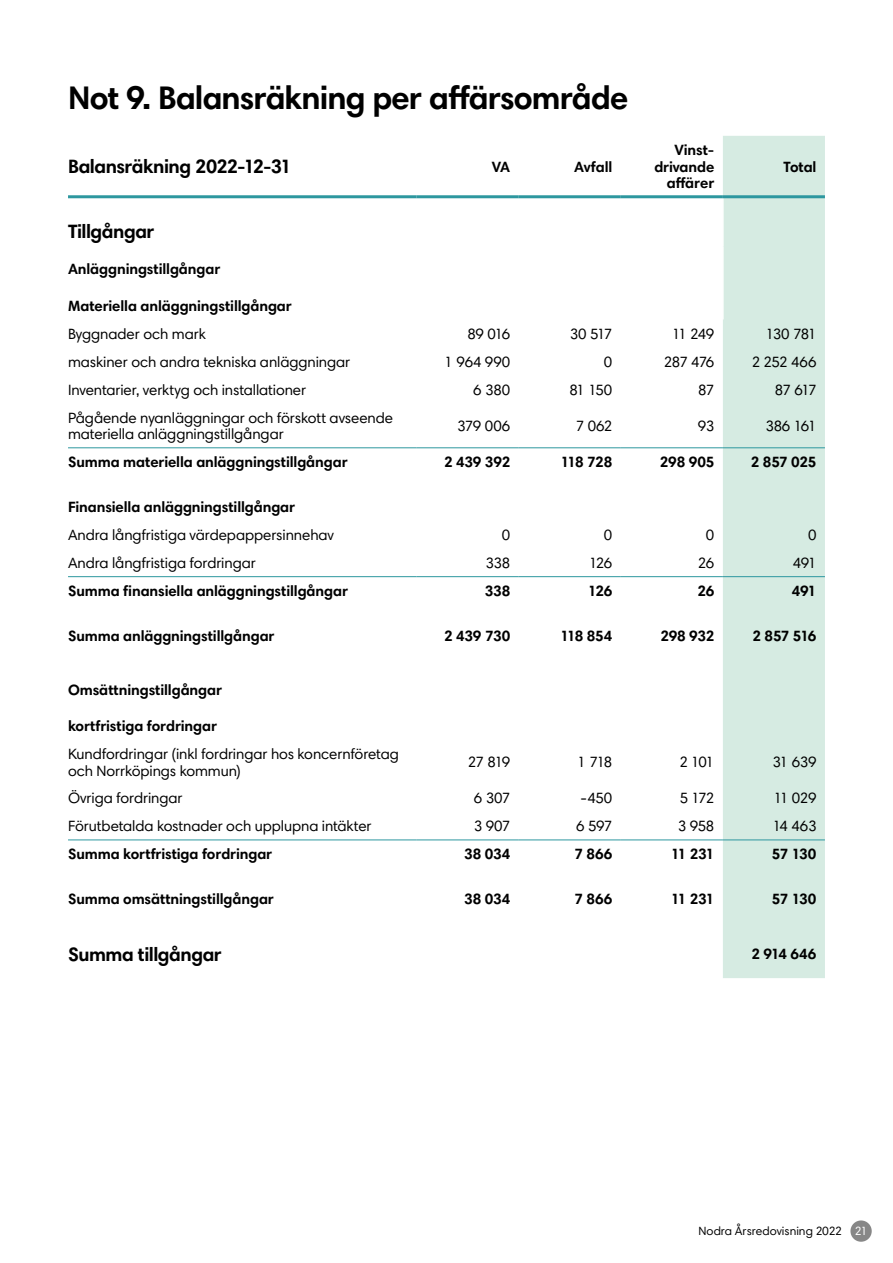
<style>
.page{position:relative;width:893px;height:1263px;background:#fff}
.page>*{position:absolute;margin:0;border:0;box-sizing:border-box;transform-origin:0 0}
.Rubrik_3__H3{font:700 33px "Harmonia Sans Std";letter-spacing:-.025em;color:#000}
.Tabell_mellanrubrik{font:700 19.5px "Harmonia Sans Std";letter-spacing:-.025em;color:#000}
.Tabell_vänster{font:15px/16.5px "Harmonia Sans Std";letter-spacing:-.005em;color:#000}
.Tabellhuvud_vänster{font:700 15px "Harmonia Sans Std";letter-spacing:-.005em;color:#000}
.Tabell_höger{font:15px "Harmonia Sans Std";letter-spacing:-.035em;color:#000}
.Tabellhuvud_höger{font:700 15px/16.5px "Harmonia Sans Std";letter-spacing:-.01em;color:#000;text-align:right}
.t1{font:12px "Harmonia Sans Std";color:#000}
.s1{color:#fff}
</style>
<div class="page">
<div style="left:850px;top:1220px;width:22px;height:22px;background:#878787;border-radius:50%"></div>
<div style="left:723px;top:136px;width:102px;height:842px;background:#d6ebe2"></div>
<hr style="left:68px;top:576px;width:349px;height:1px;background:#2d979f">
<hr style="left:417px;top:576px;width:102px;height:1px;background:#2d979f">
<hr style="left:519px;top:576px;width:102px;height:1px;background:#2d979f">
<hr style="left:621px;top:576px;width:102px;height:1px;background:#2d979f">
<hr style="left:723px;top:576px;width:102px;height:1px;background:#2d979f">
<hr style="left:722px;top:198px;width:2px;height:49px;background:#fff">
<hr style="left:722px;top:246px;width:2px;height:37px;background:#fff">
<hr style="left:722px;top:283px;width:2px;height:36px;background:#fff">
<hr style="left:68px;top:839px;width:349px;height:1px;background:#2d979f">
<hr style="left:417px;top:839px;width:102px;height:1px;background:#2d979f">
<hr style="left:519px;top:839px;width:102px;height:1px;background:#2d979f">
<hr style="left:621px;top:839px;width:102px;height:1px;background:#2d979f">
<hr style="left:723px;top:839px;width:102px;height:1px;background:#2d979f">
<hr style="left:68px;top:447px;width:349px;height:1px;background:#2d979f">
<hr style="left:417px;top:447px;width:102px;height:1px;background:#2d979f">
<hr style="left:519px;top:447px;width:102px;height:1px;background:#2d979f">
<hr style="left:621px;top:447px;width:102px;height:1px;background:#2d979f">
<hr style="left:723px;top:447px;width:102px;height:1px;background:#2d979f">
<hr style="left:68px;top:195px;width:349px;height:3px;background:#2d979f">
<hr style="left:417px;top:195px;width:102px;height:3px;background:#2d979f">
<hr style="left:519px;top:195px;width:102px;height:3px;background:#2d979f">
<hr style="left:621px;top:195px;width:102px;height:3px;background:#2d979f">
<hr style="left:723px;top:195px;width:102px;height:3px;background:#2d979f">
<h3 class="Rubrik_3__H3" style="left:68px;top:77px;width:562px">Not 9. Balansräkning per affärsområde</h3>
<p class="Tabell_mellanrubrik" style="left:68px;top:154px;width:225px">Balansräkning 2022-12-31</p>
<p class="Tabellhuvud_höger" style="left:492px;top:158px;width:20px">VA</p>
<p class="Tabellhuvud_höger" style="left:574px;top:158px;width:40px">Avfall</p>
<p class="Tabellhuvud_höger" style="left:654px;top:142px;width:62px">Vinst&shy;drivande affärer</p>
<p class="Tabellhuvud_höger" style="left:784px;top:158px;width:34px">Total</p>
<p class="Tabell_mellanrubrik" style="left:68px;top:219px;width:88px">Tillgångar</p>
<p class="Tabellhuvud_vänster" style="left:68px;top:260px;width:154px">Anläggningstillgångar</p>
<p class="Tabellhuvud_vänster" style="left:68px;top:296px;width:225px">Materiella anläggningstillgångar</p>
<p class="Tabell_vänster" style="left:68px;top:325px;width:139px">Byggnader och mark</p>
<p class="Tabell_höger" style="left:467px;top:324px;width:44px">89 016</p>
<p class="Tabell_höger" style="left:570px;top:324px;width:44px">30 517</p>
<p class="Tabell_höger" style="left:672px;top:324px;width:44px">11 249</p>
<p class="Tabell_höger" style="left:766px;top:324px;width:52px">130 781</p>
<p class="Tabell_vänster" style="left:68px;top:353px;width:284px">maskiner och andra tekniska anläggningar</p>
<p class="Tabell_höger" style="left:445px;top:352px;width:67px">1 964 990</p>
<p class="Tabell_höger" style="left:604px;top:352px;width:10px">0</p>
<p class="Tabell_höger" style="left:664px;top:352px;width:52px">287 476</p>
<p class="Tabell_höger" style="left:752px;top:352px;width:66px">2 252 466</p>
<p class="Tabell_vänster" style="left:68px;top:381px;width:240px">Inventarier, verktyg och installationer</p>
<p class="Tabell_höger" style="left:473px;top:380px;width:39px">6 380</p>
<p class="Tabell_höger" style="left:569px;top:380px;width:44px">81 150</p>
<p class="Tabell_höger" style="left:698px;top:380px;width:18px">87</p>
<p class="Tabell_höger" style="left:775px;top:380px;width:43px">87 617</p>
<p class="Tabell_vänster" style="left:68px;top:409px;width:327px">Pågående nyanläggningar och förskott avseende materiella anläggningstillgångar</p>
<p class="Tabell_höger" style="left:457px;top:417px;width:55px">379 006</p>
<p class="Tabell_höger" style="left:576px;top:417px;width:38px">7 062</p>
<p class="Tabell_höger" style="left:698px;top:417px;width:18px">93</p>
<p class="Tabell_höger" style="left:765px;top:417px;width:53px">386 161</p>
<p class="Tabellhuvud_vänster" style="left:68px;top:453px;width:281px">Summa materiella anläggningstillgångar</p>
<p class="Tabellhuvud_höger" style="left:444px;top:454px;width:68px">2 439 392</p>
<p class="Tabellhuvud_höger" style="left:561px;top:454px;width:53px">118 728</p>
<p class="Tabellhuvud_höger" style="left:660px;top:454px;width:56px">298 905</p>
<p class="Tabellhuvud_höger" style="left:751px;top:454px;width:67px">2 857 025</p>
<p class="Tabellhuvud_vänster" style="left:68px;top:498px;width:229px">Finansiella anläggningstillgångar</p>
<p class="Tabell_vänster" style="left:68px;top:527px;width:268px">Andra långfristiga värdepappersinnehav</p>
<p class="Tabell_höger" style="left:502px;top:526px;width:10px">0</p>
<p class="Tabell_höger" style="left:604px;top:526px;width:10px">0</p>
<p class="Tabell_höger" style="left:706px;top:526px;width:10px">0</p>
<p class="Tabell_höger" style="left:808px;top:526px;width:10px">0</p>
<p class="Tabell_vänster" style="left:68px;top:555px;width:189px">Andra långfristiga fordringar</p>
<p class="Tabell_höger" style="left:485px;top:554px;width:26px">338</p>
<p class="Tabell_höger" style="left:589px;top:554px;width:25px">126</p>
<p class="Tabell_höger" style="left:698px;top:554px;width:18px">26</p>
<p class="Tabell_höger" style="left:793px;top:554px;width:25px">491</p>
<p class="Tabellhuvud_vänster" style="left:68px;top:581px;width:282px">Summa finansiella anläggningstillgångar</p>
<p class="Tabellhuvud_höger" style="left:485px;top:582px;width:27px">338</p>
<p class="Tabellhuvud_höger" style="left:588px;top:582px;width:26px">126</p>
<p class="Tabellhuvud_höger" style="left:697px;top:582px;width:18px">26</p>
<p class="Tabellhuvud_höger" style="left:792px;top:582px;width:26px">491</p>
<p class="Tabellhuvud_vänster" style="left:68px;top:626px;width:208px">Summa anläggningstillgångar</p>
<p class="Tabellhuvud_höger" style="left:444px;top:627px;width:68px">2 439 730</p>
<p class="Tabellhuvud_höger" style="left:560px;top:627px;width:53px">118 854</p>
<p class="Tabellhuvud_höger" style="left:660px;top:627px;width:55px">298 932</p>
<p class="Tabellhuvud_höger" style="left:752px;top:627px;width:65px">2 857 516</p>
<p class="Tabellhuvud_vänster" style="left:68px;top:680px;width:156px">Omsättningstillgångar</p>
<p class="Tabellhuvud_vänster" style="left:68px;top:716px;width:151px">kortfristiga fordringar</p>
<p class="Tabell_vänster" style="left:68px;top:745px;width:332px">Kundfordringar (inkl fordringar hos koncernföretag och Norrköpings kommun)</p>
<p class="Tabell_höger" style="left:468px;top:753px;width:44px">27 819</p>
<p class="Tabell_höger" style="left:577px;top:753px;width:36px">1 718</p>
<p class="Tabell_höger" style="left:679px;top:753px;width:37px">2 101</p>
<p class="Tabell_höger" style="left:773px;top:753px;width:45px">31 639</p>
<p class="Tabell_vänster" style="left:68px;top:790px;width:116px">Övriga fordringar</p>
<p class="Tabell_höger" style="left:474px;top:789px;width:38px">6 307</p>
<p class="Tabell_höger" style="left:580px;top:789px;width:34px">-450</p>
<p class="Tabell_höger" style="left:680px;top:789px;width:36px">5 172</p>
<p class="Tabell_höger" style="left:774px;top:789px;width:44px">11 029</p>
<p class="Tabell_vänster" style="left:68px;top:818px;width:305px">Förutbetalda kostnader och upplupna intäkter</p>
<p class="Tabell_höger" style="left:474px;top:817px;width:38px">3 907</p>
<p class="Tabell_höger" style="left:576px;top:817px;width:38px">6 597</p>
<p class="Tabell_höger" style="left:678px;top:817px;width:38px">3 958</p>
<p class="Tabell_höger" style="left:773px;top:817px;width:45px">14 463</p>
<p class="Tabellhuvud_vänster" style="left:68px;top:845px;width:206px">Summa kortfristiga fordringar</p>
<p class="Tabellhuvud_höger" style="left:464px;top:846px;width:48px">38 034</p>
<p class="Tabellhuvud_höger" style="left:574px;top:846px;width:39px">7 866</p>
<p class="Tabellhuvud_höger" style="left:671px;top:846px;width:45px">11 231</p>
<p class="Tabellhuvud_höger" style="left:772px;top:846px;width:46px">57 130</p>
<p class="Tabellhuvud_vänster" style="left:68px;top:890px;width:207px">Summa omsättningstillgångar</p>
<p class="Tabellhuvud_höger" style="left:464px;top:891px;width:48px">38 034</p>
<p class="Tabellhuvud_höger" style="left:574px;top:891px;width:39px">7 866</p>
<p class="Tabellhuvud_höger" style="left:671px;top:891px;width:45px">11 231</p>
<p class="Tabellhuvud_höger" style="left:772px;top:891px;width:46px">57 130</p>
<p class="Tabell_mellanrubrik" style="left:68px;top:942px;width:155px">Summa tillgångar</p>
<p class="Tabellhuvud_höger" style="left:751px;top:946px;width:67px">2 914 646</p>
<p class="t1" style="left:698px;top:1224px;width:170px">Nodra Årsredovisning 2022 <span class="s1">21</span></p>
</div>
